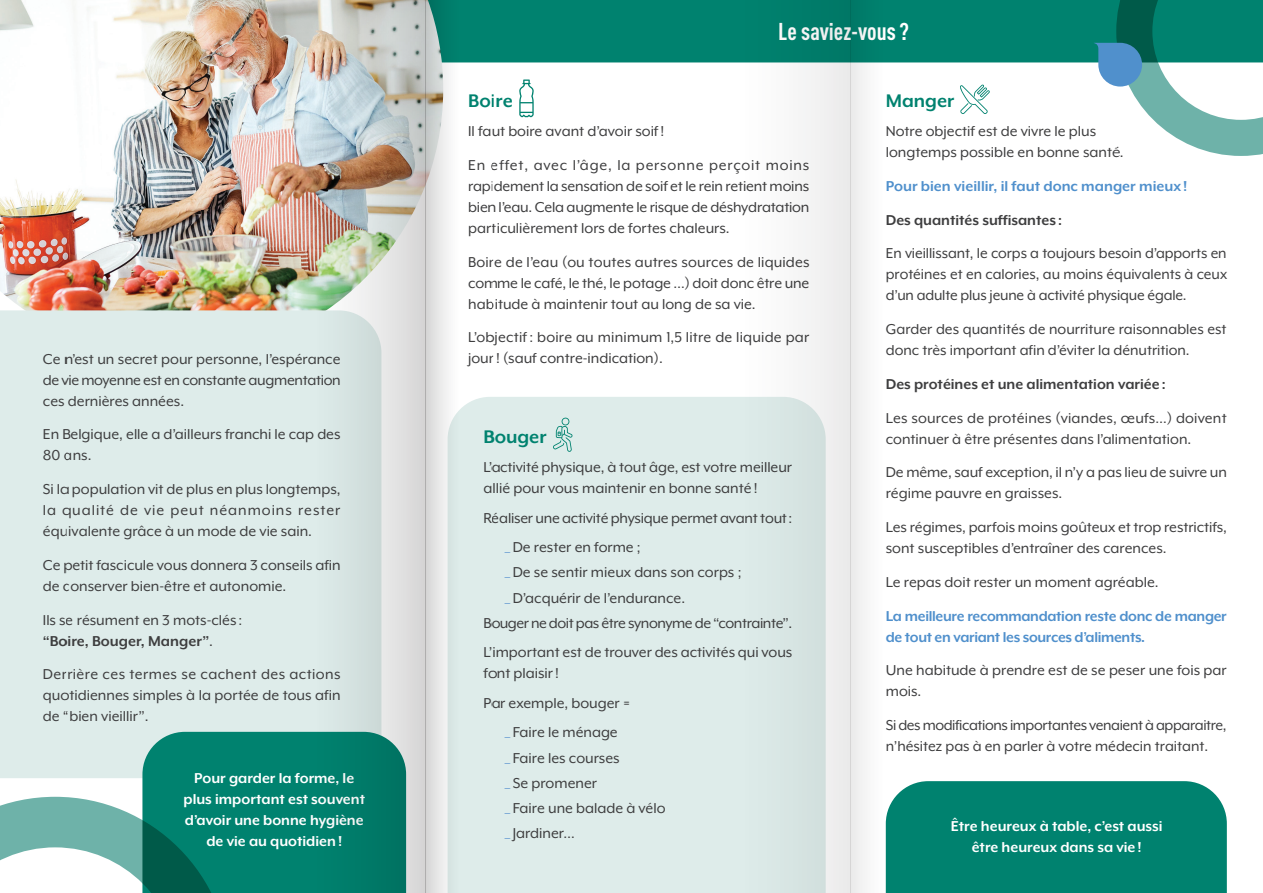
<style>
.page{position:relative;width:1263px;height:893px;background:#fff}
.page>*{position:absolute;margin:0;border:0;box-sizing:border-box;transform-origin:0 0}
.t1{font:700 condensed 24px "DIN Pro";color:#fff}
.t2{font:700 21px "Mr Eaves XL Mod OT";color:#00826f}
.t3{font:16.5px/21px "Mr Eaves XL Mod OT";color:#3e3e3f}
.t4{font:16.5px/21px "Mr Eaves XL Mod OT";letter-spacing:-.025em;color:#3e3e3f}
.t5{font:700 16.5px/21px "Mr Eaves XL Mod OT";color:#fff;text-align:center}
.t6{font:700 16.5px/21px "Mr Eaves XL Mod OT";letter-spacing:-.02em;color:#5090cc}
.t7{font:700 16.5px "Mr Eaves XL Mod OT";color:#3e3e3f}
.t8{font:700 16.5px "Mr Eaves XL Mod OT";color:#5090cc}
.s1{font-weight:700}
.s2{color:#6298d1}
</style>
<div class="page">
<div style="left:959px;top:0;width:134px;height:62px;background:#00826f"></div>
<svg style="left:960px;top:85px;width:30px;height:29px"></svg>
<img style="left:0;top:0;width:67px;height:310px">
<div style="left:0;top:310px;width:67px;height:422px;background:#deecea"></div>
<div style="left:959px;top:781px;width:268px;height:112px;background:#00826f"></div>
<svg style="left:0;top:732px;width:67px;height:129px"></svg>
<svg style="left:1093px;top:0;width:170px;height:156px"></svg>
<img style="left:67px;top:0;width:358px;height:893px">
<svg style="left:425px;top:0;width:67px;height:893px"></svg>
<svg style="left:492px;top:0;width:358px;height:893px"></svg>
<svg style="left:850px;top:0;width:109px;height:893px"></svg>
<p class="t3" style="left:43px;top:348px;width:299px;text-align:justify">Ce n’est un secret pour personne, l’espérance de vie moyenne est en constante augmentation ces dernières années.</p>
<p class="t3" style="left:43px;top:424px;width:299px">En Belgique, elle a d’ailleurs franchi le cap des<br>80 ans.</p>
<p class="t3" style="left:43px;top:479px;width:299px;text-align:justify">Si la population vit de plus en plus longtemps, la qualité de vie peut néanmoins rester équivalente grâce à un mode de vie sain.</p>
<p class="t3" style="left:43px;top:554px;width:299px">Ce petit fascicule vous donnera 3 conseils afin de conserver bien-être et autonomie.</p>
<p class="t3" style="left:43px;top:609px;width:201px">Ils se résument en 3 mots-clés: <span class="s1">“Boire, Bouger, Manger”</span>.</p>
<p class="t3" style="left:43px;top:664px;width:299px;text-align:justify">Derrière ces termes se cachent des actions quotidiennes simples à la portée de tous afin de “bien vieillir”.</p>
<p class="t5" style="left:183px;top:768px;width:183px">Pour garder la forme, le plus important est souvent d’avoir une bonne hygiène de vie au quotidien!</p>
<p class="t1" style="left:778px;top:13px;width:132px">Le saviez-vous ?</p>
<p class="t2" style="left:468px;top:88px;width:46px">Boire</p>
<p class="t3" style="left:468px;top:121px;width:198px">Il faut boire avant d’avoir soif!</p>
<p class="t3" style="left:468px;top:154px;width:343px;text-align:justify">En effet, avec l’âge, la personne perçoit moins rapidement la sensation de soif et le rein retient moins bien l’eau. Cela augmente le risque de déshydratation particulièrement lors de fortes chaleurs.</p>
<p class="t3" style="left:468px;top:251px;width:343px;text-align:justify">Boire de l’eau (ou toutes autres sources de liquides comme le café, le thé, le potage …) doit donc être une habitude à maintenir tout au long de sa vie.</p>
<p class="t3" style="left:468px;top:327px;width:343px">L’objectif : boire au minimum 1,5 litre de liquide par jour! (sauf contre-indication).</p>
<p class="t2" style="left:483px;top:424px;width:65px">Bouger</p>
<p class="t3" style="left:483px;top:456px;width:310px">L’activité physique, à tout âge, est votre meilleur allié pour vous maintenir en bonne santé !</p>
<p class="t3" style="left:483px;top:507px;width:310px">Réaliser une activité physique permet avant tout:</p>
<p class="t3" style="left:505px;top:536px;width:137px"><span class="s2">_</span>De rester en forme ;</p>
<p class="t3" style="left:505px;top:562px;width:238px"><span class="s2">_</span>De se sentir mieux dans son corps ;</p>
<p class="t3" style="left:505px;top:587px;width:182px"><span class="s2">_</span>D’acquérir de l’endurance.</p>
<p class="t4" style="left:483px;top:612px;width:310px">Bouger ne doit pas être synonyme de “contrainte”.</p>
<p class="t3" style="left:483px;top:642px;width:310px">L’important est de trouver des activités qui vous font plaisir!</p>
<p class="t3" style="left:483px;top:692px;width:148px">Par exemple, bouger =</p>
<p class="t3" style="left:505px;top:722px;width:115px"><span class="s2">_</span> Faire le ménage</p>
<p class="t3" style="left:505px;top:747px;width:116px"><span class="s2">_</span> Faire les courses</p>
<p class="t3" style="left:505px;top:772px;width:94px"><span class="s2">_</span> Se promener</p>
<p class="t3" style="left:505px;top:798px;width:162px"><span class="s2">_</span> Faire une balade à vélo</p>
<p class="t3" style="left:505px;top:823px;width:72px"><span class="s2">_</span>Jardiner…</p>
<p class="t2" style="left:886px;top:88px;width:70px">Manger</p>
<p class="t3" style="left:886px;top:121px;width:239px">Notre objectif est de vivre le plus longtemps possible en bonne santé.</p>
<p class="t8" style="left:886px;top:177px;width:303px">Pour bien vieillir, il faut donc manger mieux !</p>
<p class="t7" style="left:886px;top:210px;width:178px">Des quantités suffisantes :</p>
<p class="t3" style="left:886px;top:243px;width:343px;text-align:justify">En vieillissant, le corps a toujours besoin d’apports en protéines et en calories, au moins équivalents à ceux d’un adulte plus jeune à activité physique égale.</p>
<p class="t3" style="left:886px;top:319px;width:342px">Garder des quantités de nourriture raisonnables est donc très important afin d’éviter la dénutrition.</p>
<p class="t7" style="left:886px;top:375px;width:281px">Des protéines et une alimentation variée :</p>
<p class="t3" style="left:886px;top:407px;width:342px">Les sources de protéines (viandes, œufs…) doivent continuer à être présentes dans l’alimentation.</p>
<p class="t3" style="left:886px;top:462px;width:343px">De même, sauf exception, il n’y a pas lieu de suivre un régime pauvre en graisses.</p>
<p class="t3" style="left:886px;top:517px;width:343px">Les régimes, parfois moins goûteux et trop restrictifs, sont susceptibles d’entraîner des carences.</p>
<p class="t3" style="left:886px;top:571px;width:274px">Le repas doit rester un moment agréable.</p>
<p class="t6" style="left:886px;top:605px;width:342px">La meilleure recommandation reste donc de manger de tout en variant les sources d’aliments.</p>
<p class="t3" style="left:886px;top:660px;width:342px">Une habitude à prendre est de se peser une fois par mois.</p>
<p class="t4" style="left:886px;top:715px;width:342px">Si des modifications importantes venaient à apparaitre, n’hésitez pas à en parler à votre médecin traitant.</p>
<p class="t5" style="left:951px;top:815px;width:213px">Être heureux à table, c’est aussi être heureux dans sa vie !</p>
</div>
